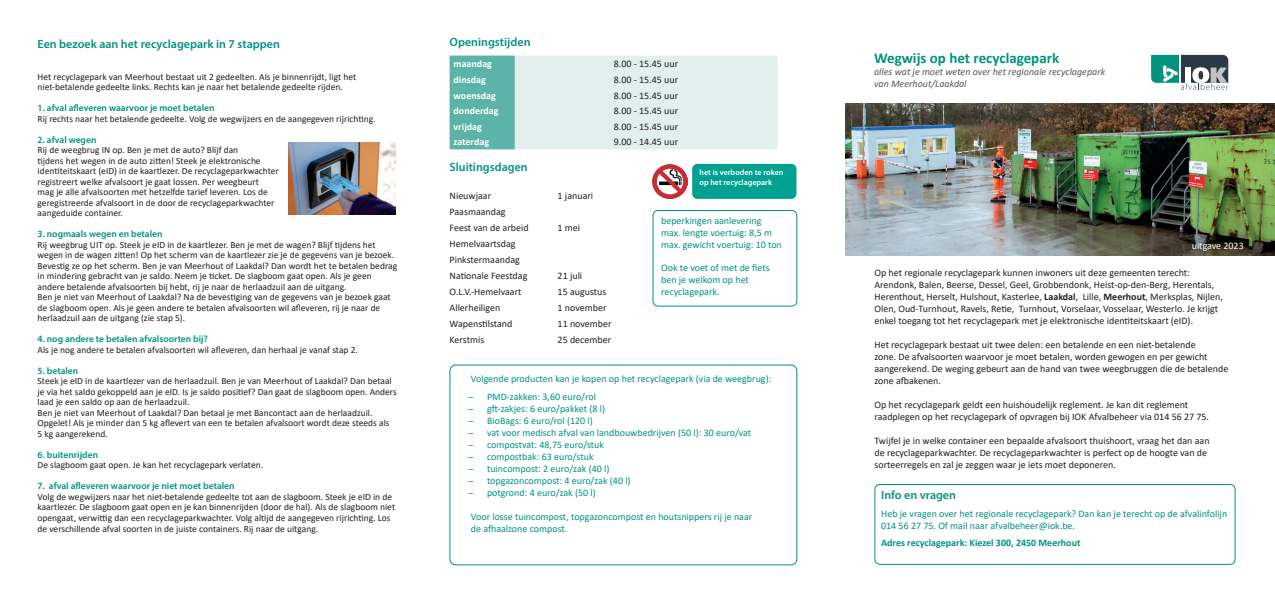
<style>
.page{position:relative;width:1275px;height:613px;background:#fff}
.page>*{position:absolute;margin:0;border:0;box-sizing:border-box;transform-origin:0 0}
.t1{font:700 15px "Calibri";color:#00937e}
.t2{font:600 12px "Myriad Pro";color:#00937e}
.t3{font:10px/12px "Calibri";color:#231f20}
.t4{font:10px/12px "Calibri";color:#00937e}
.t5{font:italic 10px/12px "Calibri";color:#57585a}
.t6{font:700 10px "Calibri";color:#fff}
.t7{font:700 10px "Calibri";color:#00937e}
.t8{font:10px "Calibri";color:#fff}
.t9{font:9.5px/10.5px "Calibri";color:#231f20}
.t10{font:600 9.5px "Myriad Pro";color:#00937e}
.t11{font:600 8px/9.6px "Myriad Pro";color:#fff}
.s1{font-weight:700}
</style>
<div class="page">
<div style="left:692px;top:164px;width:104px;height:35px;background:#01a192;border-radius:5px"></div>
<img style="left:652px;top:164px;width:35px;height:34px">
<svg style="left:449px;top:56px;width:328px;height:93px;background:#c6e3df"></svg>
<div style="left:449px;top:364px;width:348px;height:201px;border:1px solid #00937e;border-radius:6px"></div>
<div style="left:652px;top:210px;width:145px;height:96px;border:1px solid #00937e;border-radius:5px"></div>
<div style="left:874px;top:484px;width:361px;height:80px;border:1px solid #00937e;border-radius:5px"></div>
<svg style="left:1151px;top:55px;width:76px;height:35px"></svg>
<img style="left:845px;top:103px;width:429px;height:152px">
<img style="left:288px;top:142px;width:107px;height:72px">
<p class="t2" style="left:38px;top:36px;width:244px">Een bezoek aan het recyclagepark in 7 stappen</p>
<p class="t9" style="left:38px;top:71px;width:320px">Het recyclagepark van Meerhout bestaat uit 2 gedeelten. Als je binnenrijdt, ligt het niet-betalende gedeelte links. Rechts kan je naar het betalende gedeelte rijden.</p>
<p class="t10" style="left:38px;top:102px;width:178px">1. afval afleveren waarvoor je moet betalen</p>
<p class="t9" style="left:38px;top:113px;width:339px">Rij rechts naar het betalende gedeelte. Volg de wegwijzers en de aangegeven rijrichting.</p>
<p class="t10" style="left:38px;top:133px;width:60px">2. afval wegen</p>
<p class="t9" style="left:38px;top:144px;width:243px">Rij de weegbrug IN op. Ben je met de auto? Blijf dan<br>tijdens het wegen in de auto zitten! Steek je elektronische identiteitskaart (eID) in de kaartlezer. De recyclageparkwachter registreert welke afvalsoort je gaat lossen. Per weegbeurt<br>mag je alle afvalsoorten met hetzelfde tarief leveren. Los de geregistreerde afvalsoort in de door de recyclageparkwachter aangeduide container.</p>
<p class="t10" style="left:38px;top:228px;width:126px">3. nogmaals wegen en betalen</p>
<p class="t9" style="left:38px;top:239px;width:361px">Rij weegbrug UIT op. Steek je eID in de kaartlezer. Ben je met de wagen? Blijf tijdens het wegen in de wagen zitten! Op het scherm van de kaartlezer zie je de gegevens van je bezoek.<br>Bevestig ze op het scherm. Ben je van Meerhout of Laakdal? Dan wordt het te betalen bedrag in mindering gebracht van je saldo. Neem je ticket. De slagboom gaat open. Als je geen andere betalende afvalsoorten bij hebt, rij je naar de herlaadzuil aan de uitgang.<br>Ben je niet van Meerhout of Laakdal? Na de bevestiging van de gegevens van je bezoek gaat de slagboom open. Als je geen andere te betalen afvalsoorten wil afleveren, rij je naar de herlaadzuil aan de uitgang (zie stap 5).</p>
<p class="t10" style="left:38px;top:333px;width:172px">4. nog andere te betalen afvalsoorten bij?</p>
<p class="t9" style="left:38px;top:344px;width:322px">Als je nog andere te betalen afvalsoorten wil afleveren, dan herhaal je vanaf stap 2.</p>
<p class="t10" style="left:38px;top:364px;width:42px">5. betalen</p>
<p class="t9" style="left:38px;top:375px;width:361px">Steek je eID in de kaartlezer van de herlaadzuil. Ben je van Meerhout of Laakdal? Dan betaal je via het saldo gekoppeld aan je eID. Is je saldo positief? Dan gaat de slagboom open. Anders laad je een saldo op aan de herlaadzuil.<br>Ben je niet van Meerhout of Laakdal? Dan betaal je met Bancontact aan de herlaadzuil.<br>Opgelet! Als je minder dan 5 kg aflevert van een te betalen afvalsoort wordt deze steeds als<br>5 kg aangerekend.</p>
<p class="t10" style="left:38px;top:448px;width:62px">6. buitenrijden</p>
<p class="t9" style="left:38px;top:459px;width:227px">De slagboom gaat open. Je kan het recyclagepark verlaten.</p>
<p class="t10" style="left:38px;top:480px;width:198px">7. afval afleveren waarvoor je niet moet betalen</p>
<p class="t9" style="left:38px;top:491px;width:359px">Volg de wegwijzers naar het niet-betalende gedeelte tot aan de slagboom. Steek je eID in de kaartlezer. De slagboom gaat open en je kan binnenrijden (door de hal). Als de slagboom niet opengaat, verwittig dan een recyclageparkwachter. Volg altijd de aangegeven rijrichting. Los de verschillende afval soorten in de juiste containers. Rij naar de uitgang.</p>
<p class="t2" style="left:449px;top:34px;width:82px">Openingstijden</p>
<p class="t6" style="left:453px;top:57px;width:40px">maandag</p>
<p class="t3" style="left:614px;top:57px;width:66px">8.00 - 15.45 uur</p>
<p class="t6" style="left:453px;top:72px;width:34px">dinsdag</p>
<p class="t3" style="left:614px;top:73px;width:66px">8.00 - 15.45 uur</p>
<p class="t6" style="left:453px;top:88px;width:44px">woensdag</p>
<p class="t3" style="left:614px;top:89px;width:66px">8.00 - 15.45 uur</p>
<p class="t6" style="left:453px;top:104px;width:46px">donderdag</p>
<p class="t3" style="left:614px;top:105px;width:66px">8.00 - 15.45 uur</p>
<p class="t6" style="left:453px;top:119px;width:30px">vrijdag</p>
<p class="t3" style="left:614px;top:120px;width:66px">8.00 - 15.45 uur</p>
<p class="t6" style="left:453px;top:135px;width:37px">zaterdag</p>
<p class="t3" style="left:614px;top:136px;width:66px">9.00 - 14.45 uur</p>
<h1 class="t1" style="left:873px;top:48px;width:187px">Wegwijs op het recyclagepark</h1>
<p class="t5" style="left:873px;top:65px;width:233px">alles wat je moet weten over het regionale recyclagepark van Meerhout/Laakdal</p>
<p class="t2" style="left:449px;top:160px;width:80px">Sluitingsdagen</p>
<p class="t3" style="left:449px;top:189px;width:43px">Nieuwjaar</p>
<p class="t3" style="left:557px;top:189px;width:37px">1 januari</p>
<p class="t3" style="left:449px;top:203px;width:81px;line-height:16px">Paasmaandag<br>Feest van de arbeid</p>
<p class="t11" style="left:699px;top:167px;width:85px">het is verboden te roken op het recyclagepark</p>
<p class="t4" style="left:661px;top:214px;width:122px">beperkingen aanlevering max. lengte voertuig: 8,5 m max. gewicht voertuig: 10 ton</p>
<p class="t4" style="left:661px;top:261px;width:110px">Ook te voet of met de fiets ben je welkom op het recyclagepark.</p>
<p class="t3" style="left:874px;top:266px;width:350px">Op het regionale recyclagepark kunnen inwoners uit deze gemeenten terecht:<br>Arendonk, Balen, Beerse, Dessel, Geel, Grobbendonk, Heist-op-den-Berg, Herentals, Herenthout, Herselt, Hulshout, Kasterlee, <span class="s1">Laakdal</span>, Lille, <span class="s1">Meerhout</span>, Merksplas, Nijlen, Olen, Oud-Turnhout, Ravels, Retie, Turnhout, Vorselaar, Vosselaar, Westerlo. Je krijgt enkel toegang tot het recyclagepark met je elektronische identiteitskaart (eID).</p>
<p class="t3" style="left:874px;top:338px;width:355px">Het recyclagepark bestaat uit twee delen: een betalende en een niet-betalende<br>zone. De afvalsoorten waarvoor je moet betalen, worden gewogen en per gewicht aangerekend. De weging gebeurt aan de hand van twee weegbruggen die de betalende zone afbakenen.</p>
<p class="t3" style="left:874px;top:398px;width:336px">Op het recyclagepark geldt een huishoudelijk reglement. Je kan dit reglement raadplegen op het recyclagepark of opvragen bij IOK Afvalbeheer via 014 56 27 75.</p>
<p class="t3" style="left:874px;top:434px;width:336px">Twijfel je in welke container een bepaalde afvalsoort thuishoort, vraag het dan aan de recyclageparkwachter. De recyclageparkwachter is perfect op de hoogte van de sorteerregels en zal je zeggen waar je iets moet deponeren.</p>
<p class="t2" style="left:881px;top:487px;width:76px">Info en vragen</p>
<p class="t4" style="left:881px;top:507px;width:347px">Heb je vragen over het regionale recyclagepark? Dan kan je terecht op de afvalinfolijn<br>014 56 27 75. Of mail naar afvalbeheer@iok.be.</p>
<p class="t7" style="left:881px;top:535px;width:201px">Adres recyclagepark: Kiezel 300, 2450 Meerhout</p>
<p class="t3" style="left:557px;top:221px;width:24px">1 mei</p>
<p class="t3" style="left:449px;top:235px;width:79px;line-height:16px">Hemelvaartsdag<br>Pinkstermaandag<br>Nationale Feestdag</p>
<p class="t8" style="left:1191px;top:238px;width:53px">uitgave 2023</p>
<p class="t3" style="left:557px;top:269px;width:26px">21 juli</p>
<p class="t3" style="left:449px;top:285px;width:73px">O.L.V.-Hemelvaart</p>
<p class="t3" style="left:557px;top:285px;width:50px">15 augustus</p>
<p class="t3" style="left:449px;top:301px;width:52px">Allerheiligen</p>
<p class="t3" style="left:557px;top:301px;width:50px">1 november</p>
<p class="t3" style="left:449px;top:317px;width:64px">Wapenstilstand</p>
<p class="t3" style="left:557px;top:317px;width:55px">11 november</p>
<p class="t3" style="left:449px;top:333px;width:36px">Kerstmis</p>
<p class="t3" style="left:557px;top:333px;width:55px">25 december</p>
<p class="t4" style="left:471px;top:369px;width:302px;line-height:17.7px">Volgende producten kan je kopen op het recyclagepark (via de weegbrug): ե PMD-zakken: 3,60 euro/rol</p>
<p class="t4" style="left:471px;top:402px;width:282px">ե gft-zakjes: 6 euro/pakket (8 l)<br>ե BioBags: 6 euro/rol (120 l)<br>ե vat voor medisch afval van landbouwbedrijven (50 l): 30 euro/vat ե compostvat: 48,75 euro/stuk<br>ե compostbak: 63 euro/stuk<br>ե tuincompost: 2 euro/zak (40 l)<br>ե topgazoncompost: 4 euro/zak (40 l)<br>ե potgrond: 4 euro/zak (50 l)</p>
<p class="t4" style="left:471px;top:510px;width:283px">Voor losse tuincompost, topgazoncompost en houtsnippers rij je naar de afhaalzone compost.</p>
</div>
